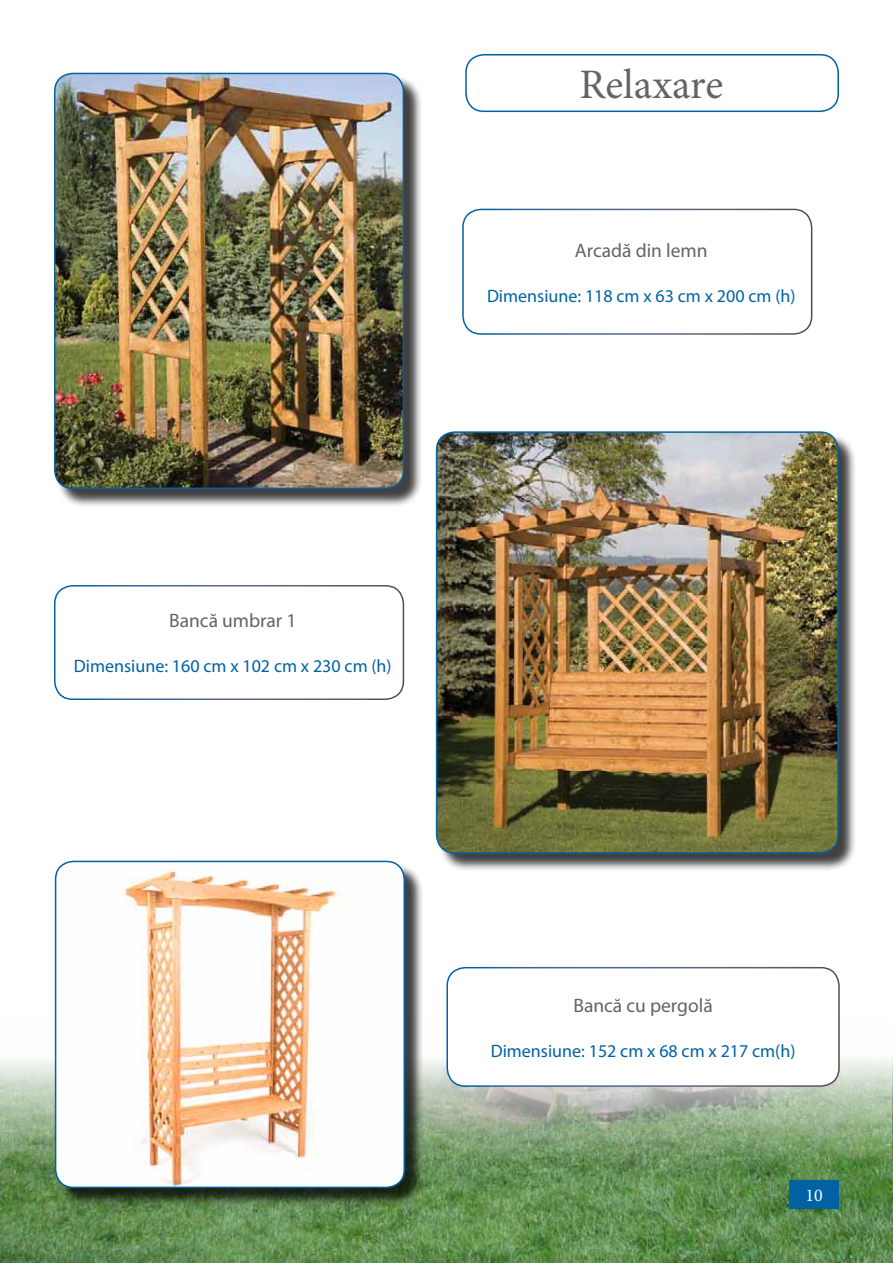
<style>
.page{position:relative;width:893px;height:1263px;background:#fff}
.page>*{position:absolute;margin:0;border:0;box-sizing:border-box;transform-origin:0 0}
.t1{font:42px "Minion Pro";color:#636466}
.t2{font:19.5px "Myriad Pro";color:#636466}
.t3{font:18px "Myriad Pro";color:#0062a3}
.t4{font:18px "Minion Pro";color:#fff}
</style>
<div class="page">
<img style="left:0;top:1017px;width:893px;height:245px">
<div style="left:57px;top:863px;width:367px;height:344px;background:#000;opacity:.75"></div>
<img style="left:56px;top:861px;width:348px;height:326px">
<div style="left:55px;top:861px;width:350px;height:327px;border:2px solid #0062a3;border-radius:18px"></div>
<div style="left:438px;top:434px;width:419px;height:438px;background:#000;opacity:.75"></div>
<img style="left:437px;top:434px;width:401px;height:419px">
<div style="left:436px;top:431px;width:403px;height:423px;border:2px solid #0062a3;border-radius:18px"></div>
<div style="left:56px;top:75px;width:367px;height:432px;background:#000;opacity:.75"></div>
<img style="left:55px;top:73px;width:348px;height:415px">
<div style="left:54px;top:73px;width:350px;height:416px;border:2px solid #0062a3;border-radius:18px"></div>
<div style="left:462px;top:209px;width:350px;height:126px;border:2px solid #fff;border-radius:18px"></div>
<div style="left:54px;top:585px;width:350px;height:115px;border:2px solid #fff;border-radius:18px"></div>
<div style="left:447px;top:968px;width:392px;height:118px;background:#fff;border-radius:18px"></div>
<div style="left:446px;top:967px;width:394px;height:120px;border:2px solid #fff;border-radius:18px"></div>
<div style="left:465px;top:54px;width:374px;height:58px;border:2px solid #0062a3;border-radius:18px"></div>
<div style="left:789px;top:1180px;width:50px;height:29px;background:#0062a3"></div>
<h1 class="t1" style="left:579px;top:57px;width:145px">Relaxare</h1>
<p class="t2" style="left:575px;top:239px;width:134px">Arcadă din lemn</p>
<p class="t3" style="left:487px;top:286px;width:310px">Dimensiune: 118 cm x 63 cm x 200 cm (h)</p>
<p class="t2" style="left:169px;top:610px;width:129px">Bancă umbrar 1</p>
<p class="t3" style="left:74px;top:656px;width:319px">Dimensiune: 160 cm x 102 cm x 230 cm (h)</p>
<p class="t2" style="left:573px;top:994px;width:141px">Bancă cu pergolă</p>
<p class="t3" style="left:491px;top:1041px;width:306px">Dimensiune: 152 cm x 68 cm x 217 cm(h)</p>
<p class="t4" style="left:805px;top:1183px;width:19px">10</p>
</div>
